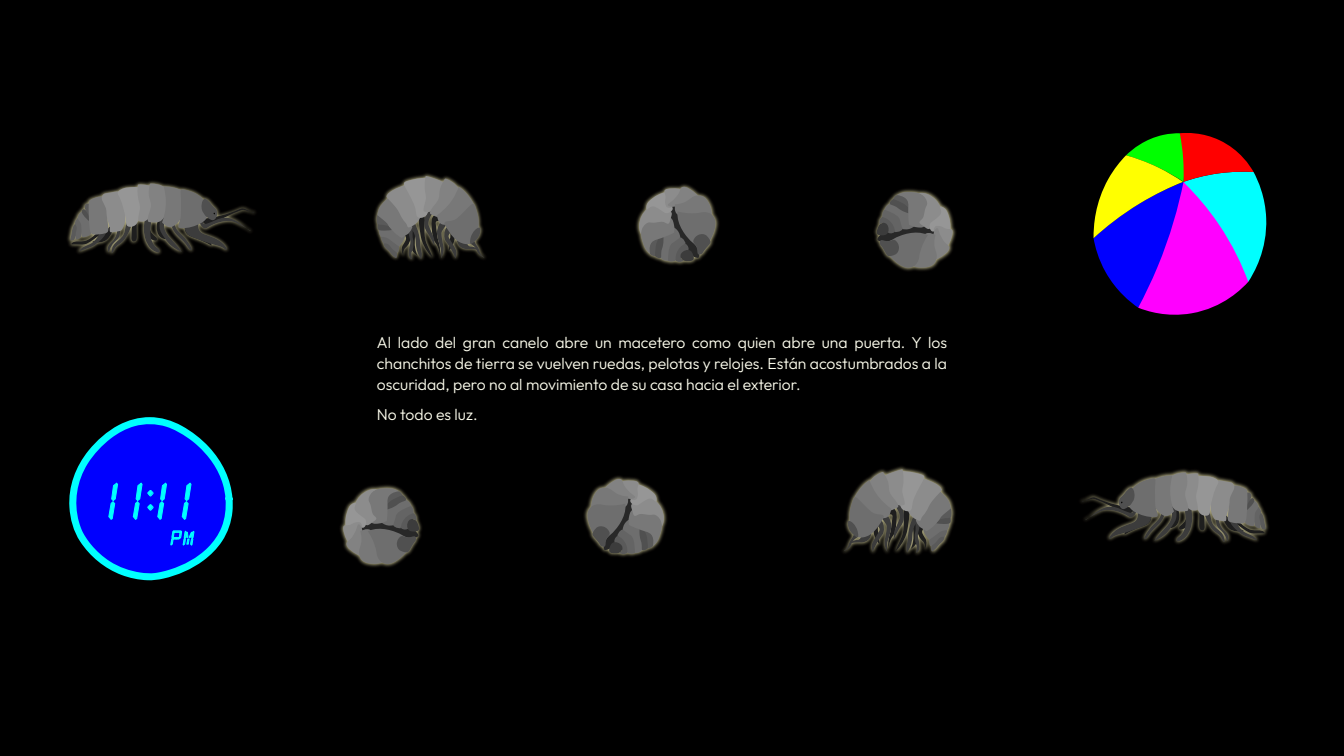
<style>
.page{position:relative;width:1344px;height:756px;background:#000}
.page>*{position:absolute;margin:0;border:0;box-sizing:border-box;transform-origin:0 0}
.t1{font:56px "alarmclock";color:#0ff}
.t2{font:42px "alarmclock";color:#0ff}
.t3{font:21px "alarmclock";color:#0ff}
.t4{font:100 15.75px/21px "Outfit";color:#fffff0;text-align:justify}
</style>
<div class="page">
<img style="left:67px;top:181px;width:189px;height:74px">
<svg style="left:70px;top:183px;width:184px;height:70px"></svg>
<img style="left:1080px;top:469px;width:189px;height:75px">
<svg style="left:1082px;top:472px;width:184px;height:70px"></svg>
<img style="left:374px;top:173px;width:112px;height:88px">
<svg style="left:377px;top:176px;width:108px;height:83px"></svg>
<img style="left:842px;top:466px;width:113px;height:89px">
<svg style="left:844px;top:469px;width:108px;height:84px"></svg>
<img style="left:636px;top:184px;width:83px;height:81px">
<svg style="left:638px;top:185px;width:78px;height:78px"></svg>
<img style="left:584px;top:476px;width:83px;height:81px">
<svg style="left:586px;top:477px;width:79px;height:78px"></svg>
<img style="left:874px;top:189px;width:82px;height:82px">
<svg style="left:876px;top:192px;width:77px;height:76px;background:#5a5958"></svg>
<img style="left:340px;top:485px;width:82px;height:82px">
<svg style="left:342px;top:488px;width:78px;height:77px"></svg>
<svg style="left:1093px;top:133px;width:174px;height:182px"></svg>
<svg style="left:69px;top:417px;width:164px;height:163px"></svg>
<h1 class="t1" style="left:89px;top:474px;width:108px">1111</h1>
<h3 class="t3" style="left:171px;top:528px;width:26px">PM</h3>
<h2 class="t2" style="left:145px;top:475px;width:13px">:</h2>
<p class="t4" style="left:377px;top:332px;width:572px">Al lado del gran canelo abre un macetero como quien abre una puerta. Y los chanchitos de tierra se vuelven ruedas, pelotas y relojes. Están acostumbrados a la oscuridad, pero no al movimiento de su casa hacia el exterior.</p>
<p class="t4" style="left:377px;top:404px;width:102px">No todo es luz.</p>
</div>
